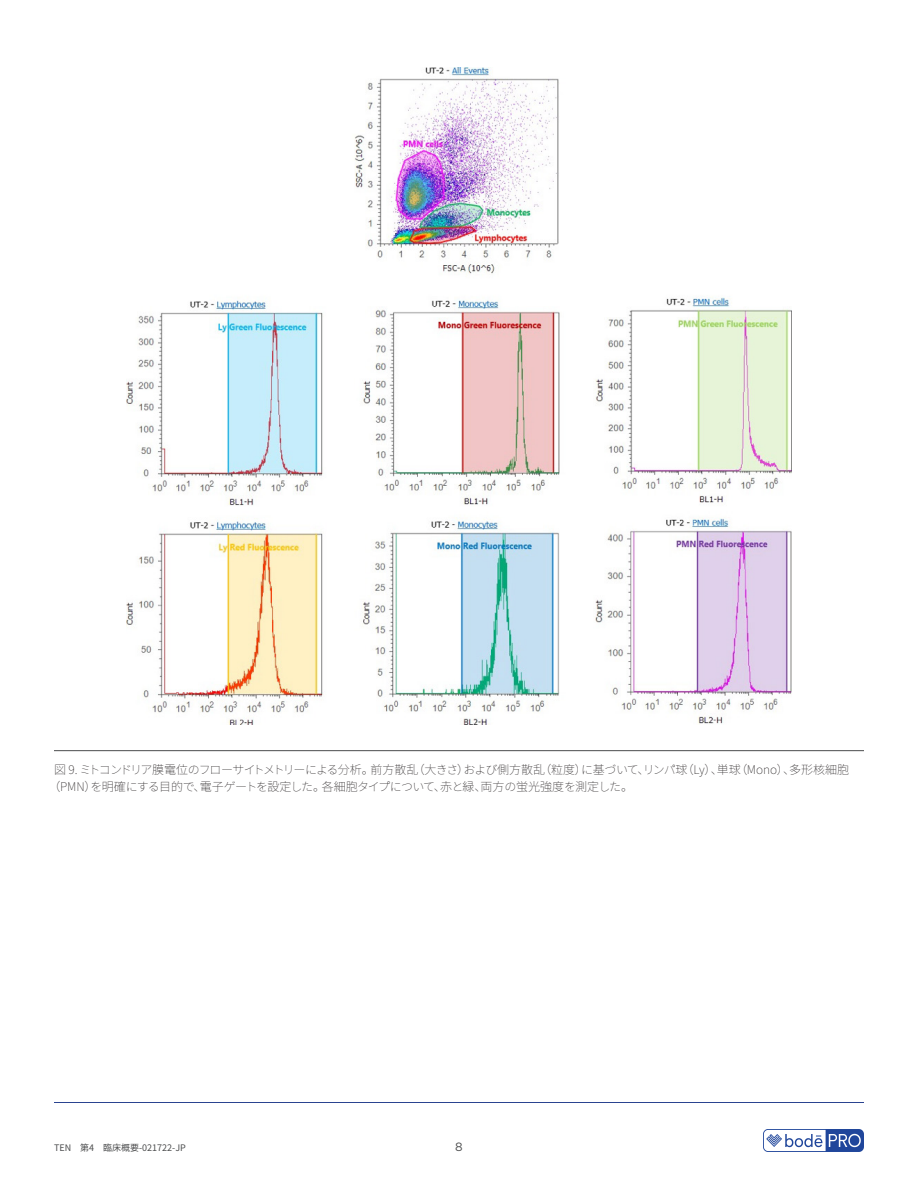
<style>
.page{position:relative;width:918px;height:1188px;background:#fff}
.page>*{position:absolute;margin:0;border:0;box-sizing:border-box;transform-origin:0 0}
.t1{font:100 12px/16.5px "Noto Sans CJ Kjp";letter-spacing:-.035em;color:#231f20}
.t2{font:12px "Gotham";color:#4b4c4d}
.t3{font:9px "Noto Sans CJ Kjp";color:#4b4c4d}
</style>
<div class="page">
<hr style="left:54px;top:1102px;width:810px;height:1px;background:#253f8e">
<hr style="left:54px;top:750px;width:810px;height:1px;background:#4b4c4d">
<img style="left:127px;top:68px;width:664px;height:657px">
<img style="left:763px;top:1130px;width:101px;height:22px">
<p class="t1" style="left:48px;top:762px;width:802px;text-indent:6px">図 9. ミトコンドリア膜電位のフローサイトメトリーによる分析。前方散乱（大きさ）および側方散乱（粒度）に基づいて、リンパ球（Ly）、単球（Mono）、多形核細胞（PMN）を明確にする目的で、電子ゲートを設定した。各細胞タイプについて、赤と緑、両方の蛍光強度を測定した。</p>
<p class="t3" style="left:54px;top:1143px;width:133px">TEN　第4　臨床概要-021722-JP</p>
<p class="t2" style="left:455px;top:1139px;width:9px">8</p>
</div>
